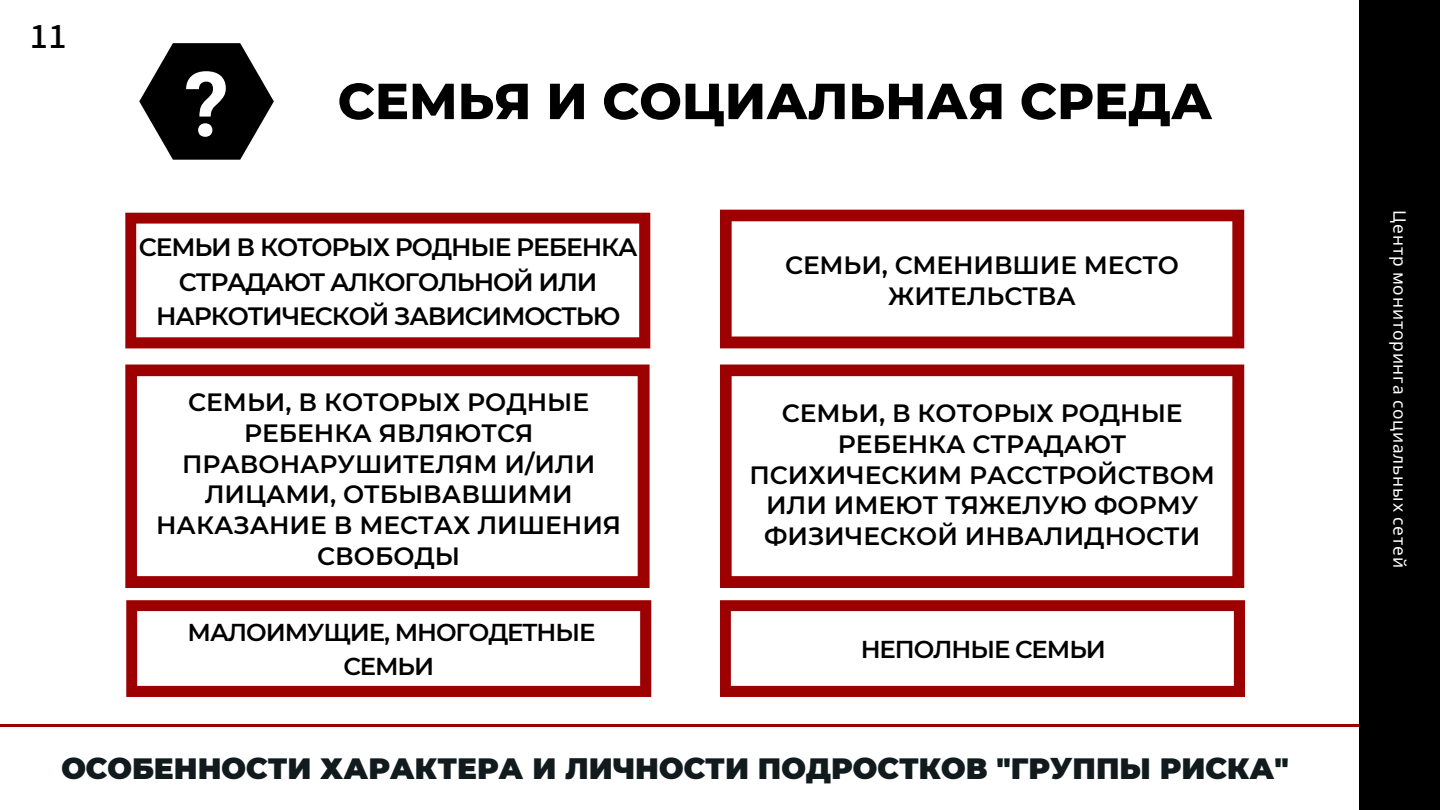
<style>
.page{position:relative;width:1440px;height:810px;background:#fff}
.page>*{position:absolute;margin:0;border:0;box-sizing:border-box;transform-origin:0 0}
.t1{font:700 90.3px "Roboto";color:#fff}
.t2{font:800 50.6px "Montserrat";color:#000}
.t3{font:600 36.2px "Assistant";color:#000}
.t4{font:900 29.3px "Montserrat";color:#111b1e}
.t5{font:600 25px/30.8px "Montserrat";color:#000;text-align:center}
.t6{font:600 25px/34.5px "Montserrat";letter-spacing:-.045em;color:#000;text-align:center}
.t7{font:600 24.4px/33.6px "Montserrat";letter-spacing:-.045em;color:#000;text-align:center}
.t8{font:17.3px "Noto Sans";letter-spacing:.05em;color:#fff}
</style>
<div class="page">
<svg style="left:139px;top:43px;width:135px;height:117px"></svg>
<svg style="left:125px;top:213px;width:525px;height:135px"></svg>
<svg style="left:125px;top:365px;width:525px;height:223px"></svg>
<hr style="left:0;top:724px;width:1359px;height:3px;background:#9c0000">
<div style="left:1359px;top:0;width:81px;height:810px;background:#000"></div>
<svg style="left:720px;top:210px;width:524px;height:138px"></svg>
<svg style="left:720px;top:365px;width:524px;height:223px"></svg>
<svg style="left:126px;top:600px;width:525px;height:97px"></svg>
<svg style="left:720px;top:600px;width:525px;height:97px"></svg>
<h3 class="t3" style="left:31px;top:11px;width:37px">11</h3>
<h1 class="t1" style="left:184px;top:53px;width:46px">?</h1>
<h2 class="t2" style="left:338px;top:70px;width:876px">СЕМЬЯ И СОЦИАЛЬНАЯ СРЕДА</h2>
<p class="t6" style="left:139px;top:230px;width:501px">СЕМЬИ В КОТОРЫХ РОДНЫЕ РЕБЕНКА<br>СТРАДАЮТ АЛКОГОЛЬНОЙ ИЛИ<br>НАРКОТИЧЕСКОЙ ЗАВИСИМОСТЬЮ</p>
<p class="t5" style="left:156px;top:387px;width:467px">СЕМЬИ, В КОТОРЫХ РОДНЫЕ<br>РЕБЕНКА ЯВЛЯЮТСЯ<br>ПРАВОНАРУШИТЕЛЯМ И/ИЛИ<br>ЛИЦАМИ, ОТБЫВАВШИМИ<br>НАКАЗАНИЕ В МЕСТАХ ЛИШЕНИЯ<br>СВОБОДЫ</p>
<p class="t7" style="left:188px;top:615px;width:409px">МАЛОИМУЩИЕ, МНОГОДЕТНЫЕ<br>СЕМЬИ</p>
<p class="t5" style="left:785px;top:250px;width:395px">СЕМЬИ, СМЕНИВШИЕ МЕСТО<br>ЖИТЕЛЬСТВА</p>
<p class="t5" style="left:749px;top:398px;width:467px">СЕМЬИ, В КОТОРЫХ РОДНЫЕ<br>РЕБЕНКА СТРАДАЮТ<br>ПСИХИЧЕСКИМ РАССТРОЙСТВОМ<br>ИЛИ ИМЕЮТ ТЯЖЕЛУЮ ФОРМУ<br>ФИЗИЧЕСКОЙ ИНВАЛИДНОСТИ</p>
<p class="t7" style="left:861px;top:632px;width:247px">НЕПОЛНЫЕ СЕМЬИ</p>
<p class="t4" style="left:61px;top:751px;width:1229px">ОСОБЕННОСТИ ХАРАКТЕРА И ЛИЧНОСТИ ПОДРОСТКОВ "ГРУППЫ РИСКА"</p>
<p class="t8" style="left:1412px;top:210px;width:359px;rotate:90deg">Центр мониторинга социальных сетей</p>
</div>
